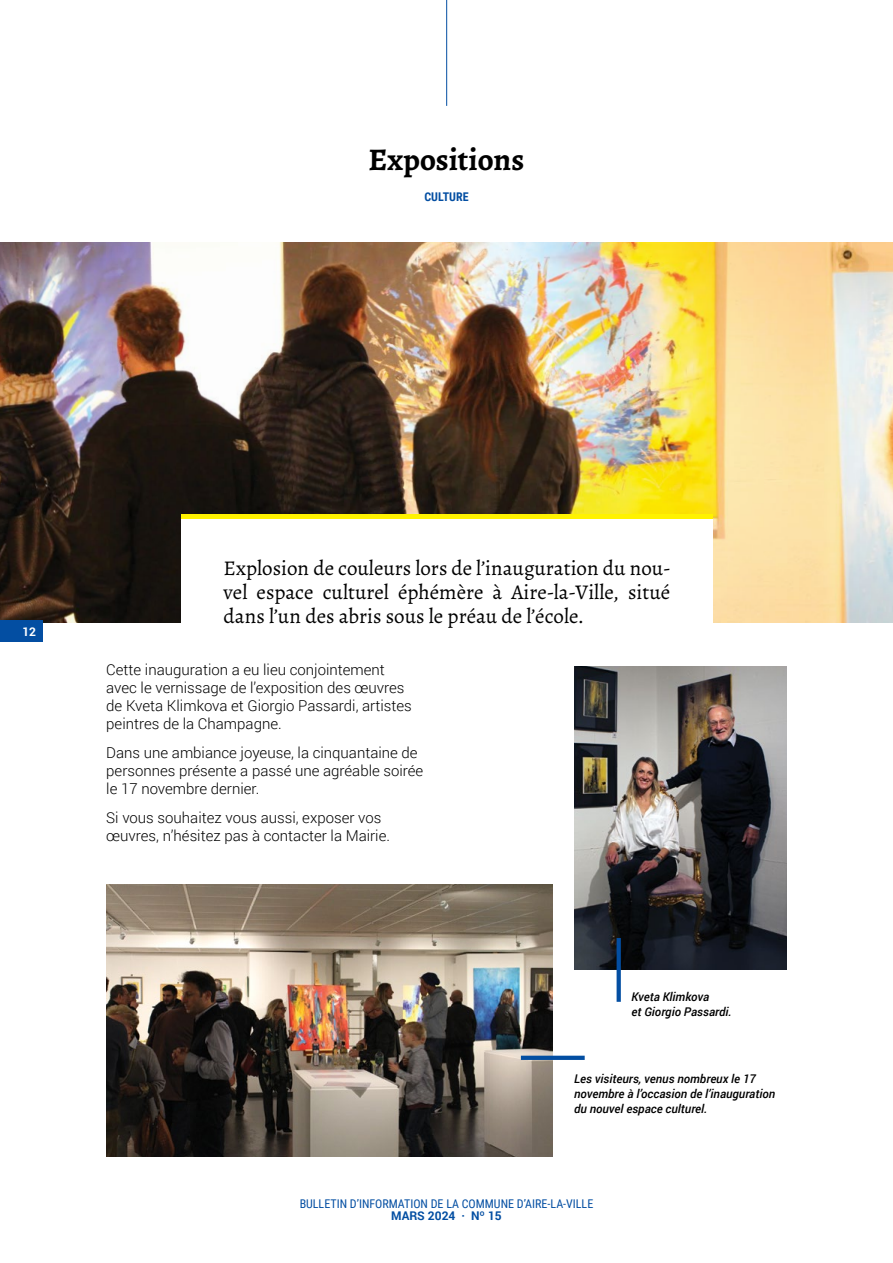
<style>
.page{position:relative;width:893px;height:1263px;background:#fff}
.page>*{position:absolute;margin:0;border:0;box-sizing:border-box;transform-origin:0 0}
.t1{font:700 31.5px "Alegreya";color:#000}
.t2{font:21px/24px "Alegreya";color:#000;text-align:justify}
.t3{font:300 15px/18px "Roboto";color:#000}
.t4{font:italic 500 12px/15px "Roboto";color:#000}
.t5{font:12px "Roboto Condensed";color:#034ea2}
.t6{font:700 12px "Roboto";color:#034ea2}
.t7{font:700 12px "Roboto Condensed";color:#034ea2}
.t8{font:700 12px "Roboto";color:#fff}
</style>
<div class="page">
<img style="left:0;top:243px;width:893px;height:379px">
<img style="left:574px;top:666px;width:213px;height:304px">
<hr style="left:446px;top:0;width:1px;height:106px;background:#034ea2">
<img style="left:106px;top:884px;width:447px;height:273px">
<div style="left:181px;top:519px;width:532px;height:123px;background:#fff"></div>
<div style="left:181px;top:514px;width:532px;height:5px;background:#fff200"></div>
<svg style="left:617px;top:938px;width:4px;height:64px"></svg>
<hr style="left:521px;top:1056px;width:64px;height:4px;background:#034ea2">
<div style="left:0;top:621px;width:43px;height:21px;background:#034ea2"></div>
<h1 class="t1" style="left:369px;top:139px;width:157px">Expositions</h1>
<p class="t7" style="left:424px;top:188px;width:46px">CULTURE</p>
<p class="t8" style="left:22px;top:623px;width:15px">12</p>
<h2 class="t2" style="left:224px;top:556px;width:448px">Explosion de couleurs lors de l’inauguration du nou&shy;vel espace culturel éphémère à Aire-la-Ville, situé dans l’un des abris sous le préau de l’école.</h2>
<p class="t3" style="left:106px;top:660px;width:307px">Cette inauguration a eu lieu conjointement avec le vernissage de l’exposition des œuvres de Kveta Klimkova et Giorgio Passardi, artistes peintres de la Champagne.</p>
<p class="t3" style="left:106px;top:743px;width:318px">Dans une ambiance joyeuse, la cinquantaine de personnes présente a passé une agréable soirée le 17 novembre dernier.</p>
<p class="t3" style="left:106px;top:808px;width:285px">Si vous souhaitez vous aussi, exposer vos œuvres, n’hésitez pas à contacter la Mairie.</p>
<p class="t4" style="left:631px;top:989px;width:102px">Kveta Klimkova<br>et Giorgio Passardi.</p>
<p class="t4" style="left:574px;top:1071px;width:203px">Les visiteurs, venus nombreux le 17 novembre à l’occasion de l’inauguration du nouvel espace culturel.</p>
<p class="t5" style="left:300px;top:1196px;width:295px">BULLETIN D’INFORMATION DE LA COMMUNE D’AIRE-LA-VILLE</p>
<p class="t6" style="left:391px;top:1207px;width:112px">MARS 2024 · Nº 15</p>
</div>
